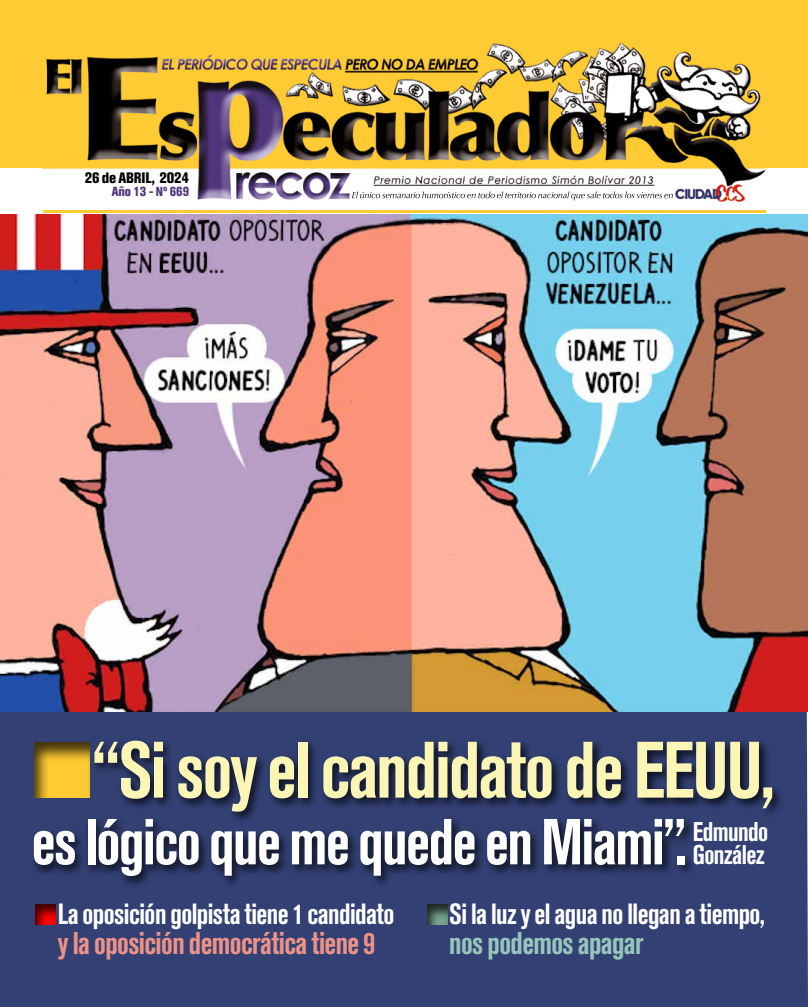
<style>
.page{position:relative;width:808px;height:1007px;background:#fff}
.page>*{position:absolute;margin:0;border:0;box-sizing:border-box;transform-origin:0 0}
.t1{font:700 condensed 79.1px "Akzidenz Grotesk BQ";letter-spacing:-.025em;color:#fbf5b6;scale:.95 1}
.t2{font:700 condensed 64.2px "Akzidenz Grotesk BQ";letter-spacing:-.025em;color:#fff;scale:.95 1}
.t3{font:700 condensed 31.2px "Akzidenz Grotesk BQ";letter-spacing:-.02em;color:#ec9287;scale:.95 1}
.t4{font:700 condensed 31.2px "Akzidenz Grotesk BQ";letter-spacing:-.02em;color:#97c5bc;scale:.95 1}
.t5{font:700 condensed 29px "Akzidenz Grotesk BQ";letter-spacing:-.02em;color:#fff;scale:.95 1}
.t6{font:700 condensed 26.8px/23px "Akzidenz Grotesk BQ";letter-spacing:-.025em;color:#fff;scale:.95 1}
.t7{font:15px "Akzidenz Grotesk BQ X Bd Cnd Alt";letter-spacing:-.01em;color:#000}
.t8{font:13px "Akzidenz Grotesk BQ X Bd Cnd Alt";letter-spacing:-.01em;color:#4f367b}
</style>
<div class="page">
<div style="left:0;top:0;width:808px;height:168px;background:#fecb34"></div>
<img style="left:43px;top:43px;width:722px;height:159px">
<div style="left:352px;top:191px;width:322px;height:10px;background:#fff"></div>
<svg style="left:352px;top:191px;width:321px;height:9px"></svg>
<hr style="left:43px;top:210px;width:722px;height:3px;background:#fecb34">
<div style="left:0;top:711px;width:808px;height:295px;background:#324073"></div>
<div style="left:35px;top:902px;width:22px;height:23px;background:#000;opacity:.75"></div>
<div style="left:426px;top:902px;width:22px;height:23px;background:#000;opacity:.75"></div>
<img style="left:0;top:214px;width:808px;height:497px">
<div style="left:30px;top:737px;width:754px;height:150px;background:#000;opacity:.75"></div>
<p class="t7" style="left:85px;top:169px;width:106px">26 de ABRIL, 2024</p>
<p class="t8" style="left:112px;top:184px;width:79px">Año 13 - Nº 669</p>
<h1 class="t1" style="left:92px;top:724px;width:720px">“Si soy el candidato de EEUU,</h1>
<h2 class="t2" style="left:32px;top:805px;width:691px">es lógico que me quede en Miami”.</h2>
<p class="t6" style="left:693px;top:820px;width:81px">Edmundo<br>González</p>
<p class="t5" style="left:58px;top:897px;width:356px">La oposición golpista tiene 1 candidato</p>
<p class="t3" style="left:58px;top:925px;width:336px">y la oposición democrática tiene 9</p>
<p class="t5" style="left:449px;top:897px;width:334px">Si la luz y el agua no llegan a tiempo,</p>
<p class="t4" style="left:449px;top:925px;width:206px">nos podemos apagar</p>
</div>
